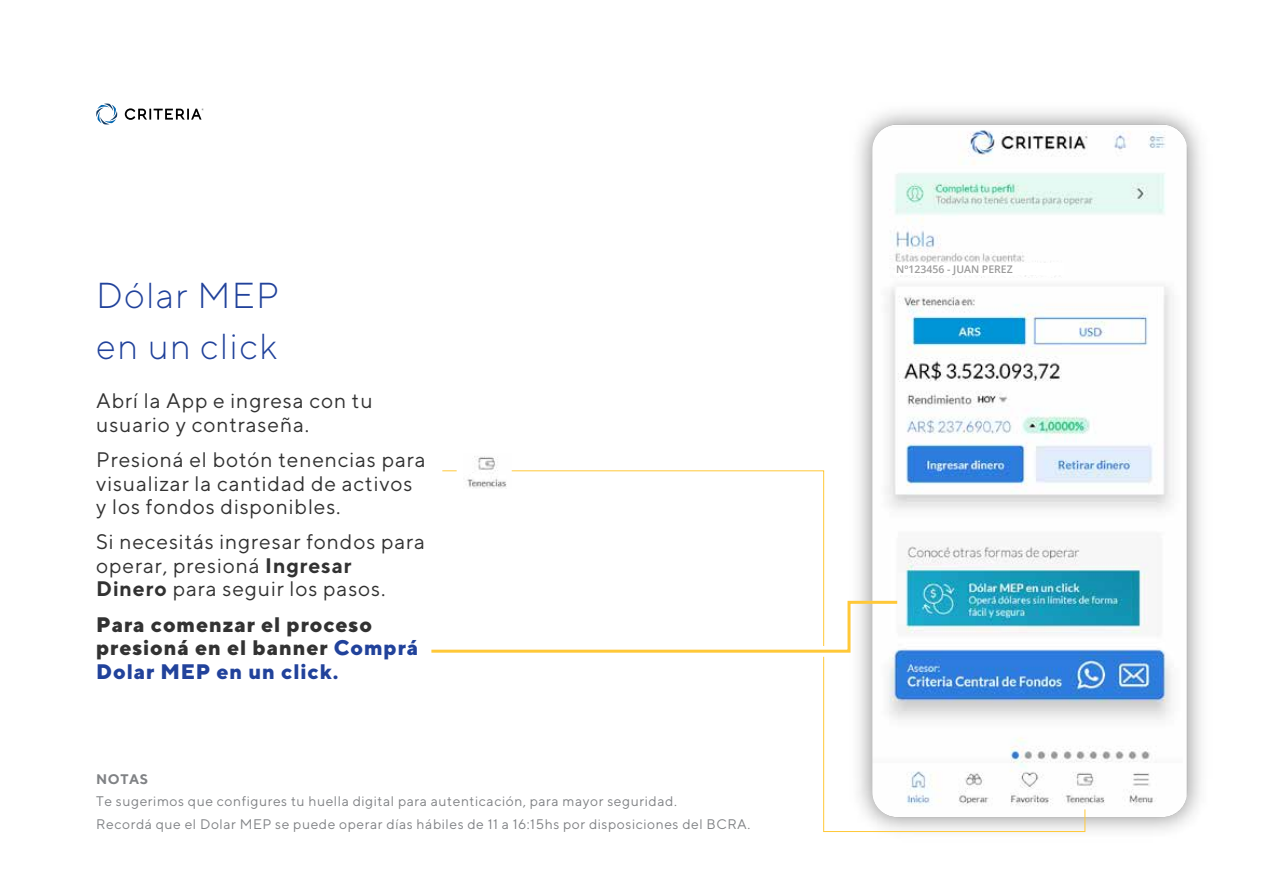
<style>
.page{position:relative;width:1263px;height:894px;background:#fff}
.page>*{position:absolute;margin:0;border:0;box-sizing:border-box;transform-origin:0 0}
.t1{font:300 36px/50.6px "TT Norms";letter-spacing:.04em;color:#21429b}
.t2{font:21px/23.4px "TT Norms";letter-spacing:.04em;color:#323232}
.t3{font:800 21px/23.4px "TT Norms";letter-spacing:.04em;color:#323232}
.t4{font:13.8px/22px "TT Norms";letter-spacing:.04em;color:#808285}
.t5{font:700 13.8px "TT Norms";letter-spacing:.04em;color:#808285}
.t6{font:600 10.5px "Open Sans";color:#9b9b9b}
.s1{font-weight:700}
.s2{color:#21429b}
</style>
<div class="page">
<svg style="left:125px;top:108px;width:79px;height:12px"></svg>
<svg style="left:96px;top:103px;width:21px;height:21px"></svg>
<img style="left:858px;top:111px;width:343px;height:722px">
<img style="left:872px;top:124px;width:315px;height:692px">
<div style="left:895px;top:263px;width:169px;height:11px;background:#fff"></div>
<svg style="left:431px;top:599px;width:469px;height:55px"></svg>
<img style="left:467px;top:456px;width:40px;height:32px">
<svg style="left:442px;top:470px;width:15px;height:1px"></svg>
<svg style="left:823px;top:655px;width:263px;height:177px"></svg>
<svg style="left:511px;top:470px;width:313px;height:176px"></svg>
<h1 class="t1" style="left:96px;top:269px;width:184px">Dólar MEP en un click</h1>
<p class="t2" style="left:96px;top:388px;width:278px">Abrí la App e ingresa con tu usuario y contraseña.</p>
<p class="t2" style="left:96px;top:447px;width:331px">Presioná el botón tenencias para visualizar la cantidad de activos y los fondos disponibles.</p>
<p class="t2" style="left:96px;top:529px;width:330px">Si necesitás ingresar fondos para operar, presioná <span class="s1">Ingresar<br>Dinero</span> para seguir los pasos.</p>
<p class="t3" style="left:96px;top:612px;width:324px">Para comenzar el proceso presioná en el banner <span class="s2">Comprá<br>Dolar MEP en un click.</span></p>
<p class="t5" style="left:96px;top:770px;width:53px">NOTAS</p>
<p class="t4" style="left:96px;top:790px;width:656px">Te sugerimos que configures tu huella digital para autenticación, para mayor seguridad.<br>Recordá que el Dolar MEP se puede operar días hábiles de 11 a 16:15hs por disposiciones del BCRA.</p>
<p class="t6" style="left:896px;top:261px;width:118px">Nº123456 - JUAN PEREZ</p>
</div>
